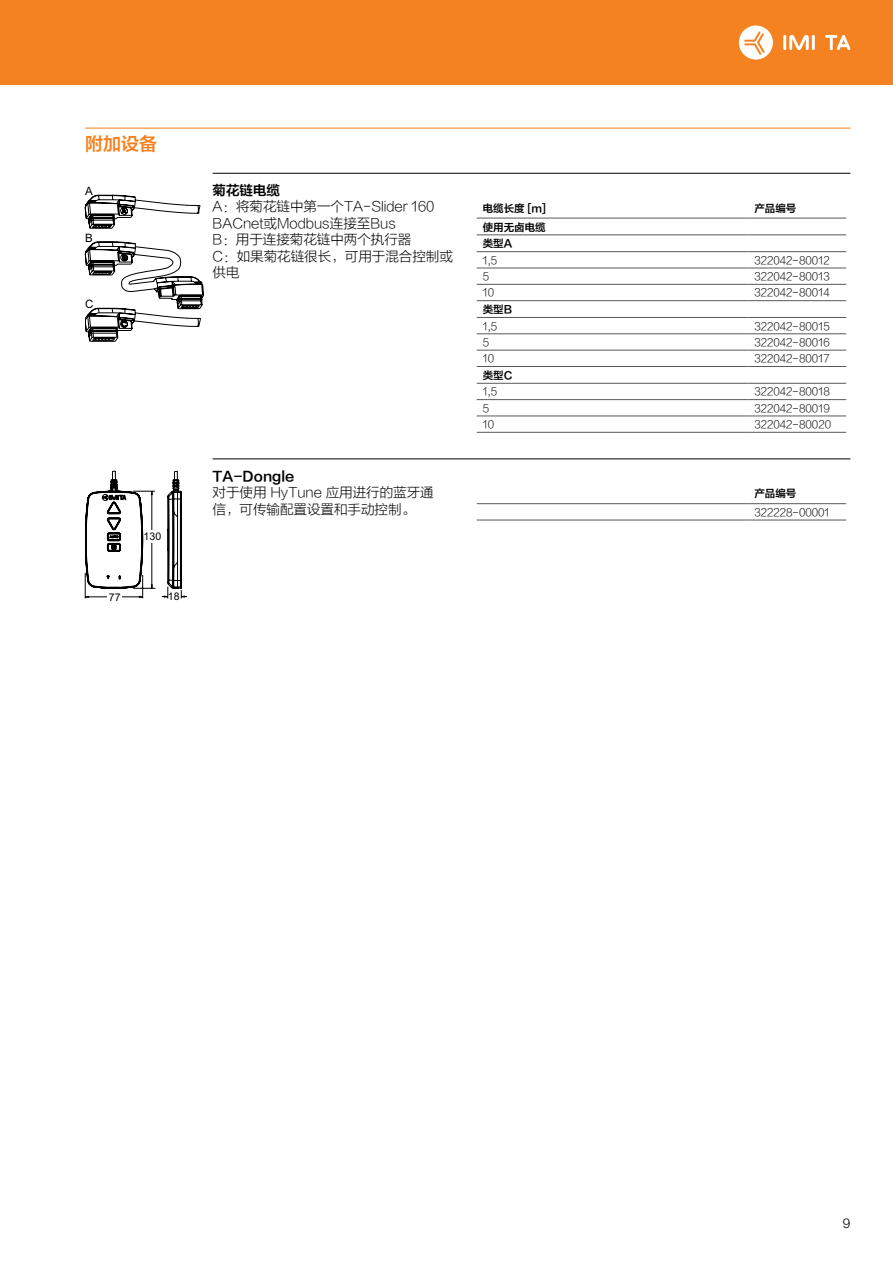
<style>
.page{position:relative;width:893px;height:1263px;background:#fff}
.page>*{position:absolute;margin:0;border:0;box-sizing:border-box;transform-origin:0 0}
.t1{font:18px "FZLTZCHJW GB1 0";color:#f58220}
.t2{font:13.5px/16.5px "FZLTXHJW GB1 0";color:#000}
.t3{font:13.5px "FZLTZCHJW GB1 0";color:#000}
.t4{font:300 13.5px "Helvetica Neue LT Std";color:#000}
.t5{font:11.55px "Arial";color:#000}
.t6{font:10.5px "FZLTXHJW GB1 0";color:#000}
.t7{font:10.5px/16.8px "FZLTZCHJW GB1 0";color:#000}
.t8{font:10.5px "Arial";color:#000}
</style>
<div class="page">
<div style="left:0;top:0;width:893px;height:85px;background:#f58220"></div>
<hr style="left:783px;top:35px;width:3px;height:15px;background:#fff">
<hr style="left:812px;top:35px;width:3px;height:15px;background:#fff">
<svg style="left:789px;top:35px;width:20px;height:15px"></svg>
<svg style="left:825px;top:35px;width:25px;height:15px"></svg>
<svg style="left:739px;top:25px;width:34px;height:35px"></svg>
<hr style="left:85px;top:128px;width:765px;height:1px;background:#f58220">
<hr style="left:213px;top:173px;width:637px;height:1px;background:#000">
<hr style="left:477px;top:218px;width:271px;height:1px;background:#58595b">
<hr style="left:748px;top:218px;width:98px;height:1px;background:#58595b">
<hr style="left:477px;top:235px;width:271px;height:1px;background:#58595b">
<hr style="left:748px;top:235px;width:98px;height:1px;background:#58595b">
<hr style="left:477px;top:251px;width:271px;height:1px;background:#58595b">
<hr style="left:748px;top:251px;width:98px;height:1px;background:#58595b">
<hr style="left:477px;top:268px;width:271px;height:1px;background:#58595b">
<hr style="left:748px;top:268px;width:98px;height:1px;background:#58595b">
<hr style="left:477px;top:284px;width:271px;height:1px;background:#58595b">
<hr style="left:748px;top:284px;width:98px;height:1px;background:#58595b">
<hr style="left:477px;top:300px;width:271px;height:1px;background:#58595b">
<hr style="left:748px;top:300px;width:98px;height:1px;background:#58595b">
<hr style="left:477px;top:317px;width:271px;height:1px;background:#58595b">
<hr style="left:748px;top:317px;width:98px;height:1px;background:#58595b">
<hr style="left:477px;top:334px;width:271px;height:1px;background:#58595b">
<hr style="left:748px;top:334px;width:98px;height:1px;background:#58595b">
<hr style="left:477px;top:350px;width:271px;height:1px;background:#58595b">
<hr style="left:748px;top:350px;width:98px;height:1px;background:#58595b">
<hr style="left:477px;top:366px;width:271px;height:1px;background:#58595b">
<hr style="left:748px;top:366px;width:98px;height:1px;background:#58595b">
<hr style="left:477px;top:383px;width:271px;height:1px;background:#58595b">
<hr style="left:748px;top:383px;width:98px;height:1px;background:#58595b">
<hr style="left:477px;top:399px;width:271px;height:1px;background:#58595b">
<hr style="left:748px;top:399px;width:98px;height:1px;background:#58595b">
<hr style="left:477px;top:416px;width:271px;height:1px;background:#58595b">
<hr style="left:477px;top:432px;width:271px;height:1px;background:#58595b">
<hr style="left:748px;top:416px;width:98px;height:1px;background:#58595b">
<hr style="left:748px;top:432px;width:98px;height:1px;background:#58595b">
<hr style="left:213px;top:458px;width:637px;height:1px;background:#000">
<hr style="left:477px;top:503px;width:271px;height:1px;background:#58595b">
<hr style="left:477px;top:520px;width:271px;height:1px;background:#58595b">
<hr style="left:748px;top:503px;width:98px;height:1px;background:#58595b">
<hr style="left:748px;top:520px;width:98px;height:1px;background:#58595b">
<svg style="left:85px;top:195px;width:115px;height:33px"></svg>
<svg style="left:85px;top:242px;width:119px;height:100px"></svg>
<svg style="left:85px;top:471px;width:102px;height:127px"></svg>
<h1 class="t1" style="left:85px;top:134px;width:73px">附加设备</h1>
<p class="t5" style="left:85px;top:183px;width:9px">A</p>
<p class="t5" style="left:85px;top:231px;width:9px">B</p>
<p class="t5" style="left:85px;top:297px;width:10px">C</p>
<p class="t8" style="left:109px;top:590px;width:13px">77</p>
<p class="t8" style="left:144px;top:529px;width:19px">130</p>
<p class="t8" style="left:168px;top:589px;width:13px">18</p>
<p class="t3" style="left:213px;top:183px;width:69px">菊花链电缆</p>
<p class="t2" style="left:213px;top:199px;width:242px">A：将菊花链中第一个TA-Slider 160<br>BACnet或Modbus连接至Bus<br>B：用于连接菊花链中两个执行器<br>C：如果菊花链很长，可用于混合控制或供电</p>
<p class="t7" style="left:483px;top:200px;width:65px">电缆长度 [m]</p>
<p class="t7" style="left:754px;top:200px;width:43px">产品编号</p>
<p class="t7" style="left:483px;top:219px;width:64px">使用无卤电缆类型A</p>
<p class="t6" style="left:483px;top:254px;width:16px">1,5</p>
<p class="t6" style="left:754px;top:254px;width:77px">322042-80012</p>
<p class="t6" style="left:483px;top:271px;width:8px">5</p>
<p class="t6" style="left:754px;top:271px;width:77px">322042-80013</p>
<p class="t6" style="left:483px;top:287px;width:13px">10</p>
<p class="t6" style="left:754px;top:287px;width:77px">322042-80014</p>
<p class="t7" style="left:483px;top:302px;width:31px">类型B</p>
<p class="t6" style="left:483px;top:320px;width:16px">1,5</p>
<p class="t6" style="left:754px;top:320px;width:77px">322042-80015</p>
<p class="t6" style="left:483px;top:337px;width:8px">5</p>
<p class="t6" style="left:754px;top:337px;width:77px">322042-80016</p>
<p class="t6" style="left:483px;top:353px;width:13px">10</p>
<p class="t6" style="left:754px;top:353px;width:77px">322042-80017</p>
<p class="t7" style="left:483px;top:367px;width:31px">类型C</p>
<p class="t6" style="left:483px;top:386px;width:16px">1,5</p>
<p class="t6" style="left:754px;top:386px;width:77px">322042-80018</p>
<p class="t6" style="left:483px;top:402px;width:8px">5</p>
<p class="t6" style="left:754px;top:402px;width:77px">322042-80019</p>
<p class="t6" style="left:483px;top:419px;width:13px">10</p>
<p class="t6" style="left:754px;top:419px;width:78px">322042-80020</p>
<p class="t3" style="left:213px;top:468px;width:83px">TA-Dongle</p>
<p class="t2" style="left:213px;top:485px;width:223px">对于使用 HyTune 应用进行的蓝牙通信，可传输配置设置和手动控制。</p>
<p class="t7" style="left:754px;top:486px;width:43px">产品编号</p>
<p class="t6" style="left:754px;top:506px;width:77px">322228-00001</p>
<p class="t4" style="left:843px;top:1215px;width:9px">9</p>
</div>
